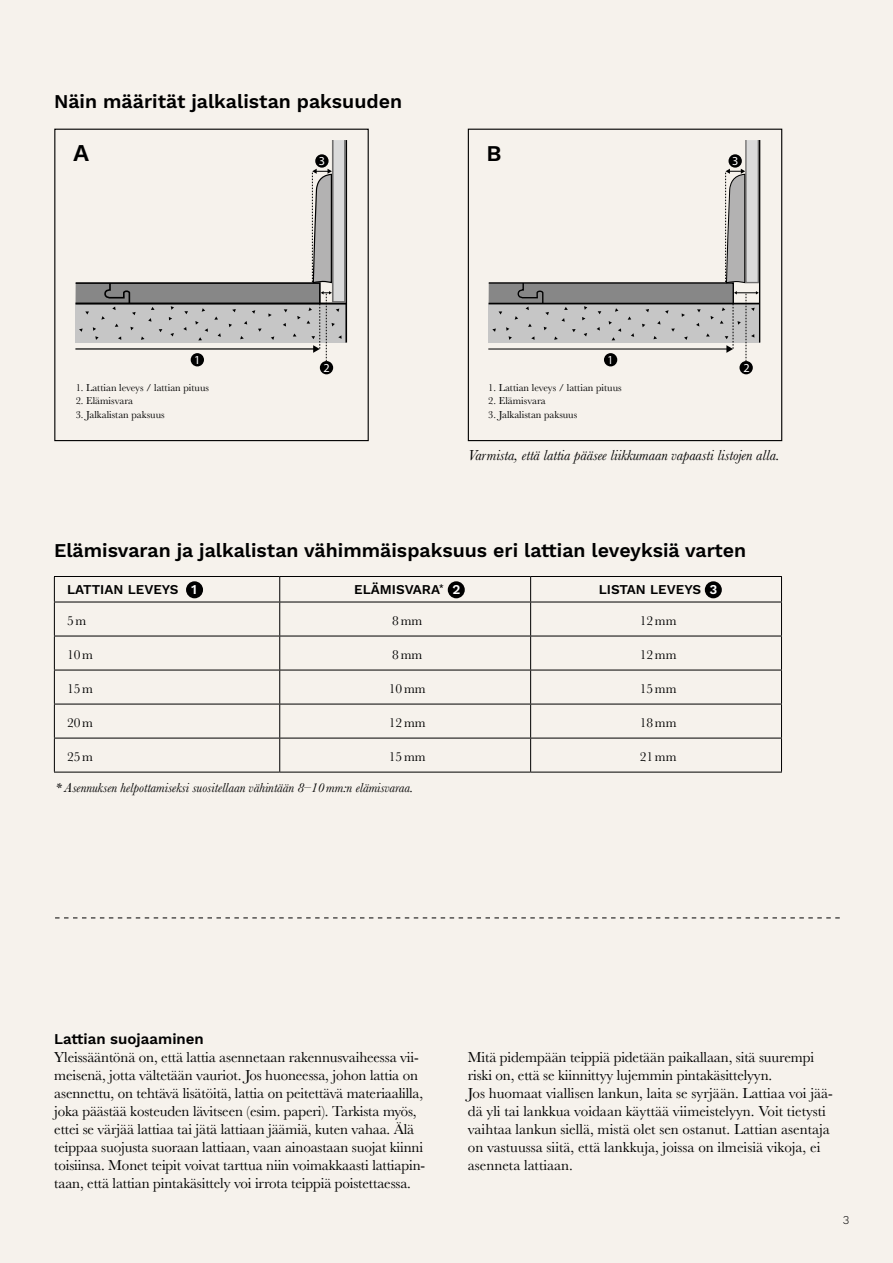
<style>
.page{position:relative;width:893px;height:1263px;background:#f6f2ec}
.page>*{position:absolute;margin:0;border:0;box-sizing:border-box;transform-origin:0 0}
.t1{font:600 24.15px "Work Sans";color:#000}
.t2{font:600 22.5px "Work Sans";color:#000}
.t3{font:600 19.5px "Work Sans";color:#000}
.t4{font:15px/18px "Baskerville";letter-spacing:-.01em;color:#000}
.t5{font:italic 15px "Baskerville";color:#000}
.t6{font:600 15px "Work Sans";color:#000}
.t7{font:italic 13.5px "Baskerville";color:#000}
.t8{font:13.5px "Baskerville";color:#000}
.t9{font:600 13.5px "Work Sans";color:#000}
.t10{font:12.3px "Myriad Pro";color:#fff}
.t11{font:12.3px "Myriad Pro";color:#fff;scale:.93 1}
.t12{font:300 12px "Work Sans";color:#000}
.t13{font:10.5px "Baskerville";color:#000}
.s1{color:#fff}
</style>
<div class="page">
<div style="left:448px;top:581px;width:17px;height:17px;background:#000;border-radius:50%"></div>
<div style="left:705px;top:581px;width:17px;height:17px;background:#000;border-radius:50%"></div>
<div style="left:186px;top:581px;width:17px;height:17px;background:#000;border-radius:50%"></div>
<hr style="left:54px;top:576px;width:226px;height:1px;background:#000">
<svg style="left:54px;top:577px;width:1px;height:25px"></svg>
<hr style="left:280px;top:576px;width:251px;height:1px;background:#000">
<svg style="left:279px;top:577px;width:1px;height:25px"></svg>
<hr style="left:531px;top:576px;width:251px;height:1px;background:#000">
<svg style="left:530px;top:577px;width:1px;height:25px"></svg>
<svg style="left:781px;top:577px;width:1px;height:25px"></svg>
<hr style="left:54px;top:602px;width:226px;height:1px;background:#000">
<hr style="left:54px;top:602px;width:1px;height:34px;background:#000">
<hr style="left:280px;top:602px;width:251px;height:1px;background:#000">
<hr style="left:279px;top:602px;width:1px;height:34px;background:#000">
<hr style="left:531px;top:602px;width:251px;height:1px;background:#000">
<hr style="left:530px;top:602px;width:1px;height:34px;background:#000">
<hr style="left:781px;top:602px;width:1px;height:34px;background:#000">
<hr style="left:54px;top:636px;width:226px;height:1px;background:#000">
<hr style="left:54px;top:636px;width:1px;height:34px;background:#000">
<hr style="left:280px;top:636px;width:251px;height:1px;background:#000">
<hr style="left:279px;top:636px;width:1px;height:34px;background:#000">
<hr style="left:531px;top:636px;width:251px;height:1px;background:#000">
<hr style="left:530px;top:636px;width:1px;height:34px;background:#000">
<hr style="left:781px;top:636px;width:1px;height:34px;background:#000">
<hr style="left:54px;top:670px;width:226px;height:1px;background:#000">
<hr style="left:54px;top:670px;width:1px;height:34px;background:#000">
<hr style="left:280px;top:670px;width:251px;height:1px;background:#000">
<hr style="left:279px;top:670px;width:1px;height:34px;background:#000">
<hr style="left:531px;top:670px;width:251px;height:1px;background:#000">
<hr style="left:530px;top:670px;width:1px;height:34px;background:#000">
<hr style="left:781px;top:670px;width:1px;height:34px;background:#000">
<hr style="left:54px;top:704px;width:226px;height:1px;background:#000">
<hr style="left:54px;top:704px;width:1px;height:34px;background:#000">
<hr style="left:280px;top:704px;width:251px;height:1px;background:#000">
<hr style="left:279px;top:704px;width:1px;height:34px;background:#000">
<hr style="left:531px;top:704px;width:251px;height:1px;background:#000">
<hr style="left:530px;top:704px;width:1px;height:34px;background:#000">
<hr style="left:781px;top:704px;width:1px;height:34px;background:#000">
<hr style="left:54px;top:738px;width:226px;height:1px;background:#000">
<hr style="left:54px;top:738px;width:1px;height:34px;background:#000">
<hr style="left:280px;top:738px;width:251px;height:1px;background:#000">
<hr style="left:279px;top:738px;width:1px;height:34px;background:#000">
<hr style="left:531px;top:738px;width:251px;height:1px;background:#000">
<hr style="left:530px;top:738px;width:1px;height:34px;background:#000">
<hr style="left:781px;top:738px;width:1px;height:34px;background:#000">
<hr style="left:54px;top:772px;width:226px;height:1px;background:#000">
<hr style="left:280px;top:772px;width:251px;height:1px;background:#000">
<hr style="left:531px;top:772px;width:251px;height:1px;background:#000">
<div style="left:333px;top:140px;width:12px;height:162px;background:#dadada"></div>
<div style="left:54px;top:129px;width:315px;height:312px;border:1px solid #000"></div>
<div style="left:191px;top:353px;width:13px;height:13px;background:#000;border-radius:50%"></div>
<div style="left:320px;top:361px;width:13px;height:13px;background:#000;border-radius:50%"></div>
<div style="left:315px;top:154px;width:14px;height:14px;background:#000;border-radius:50%"></div>
<hr style="left:345px;top:140px;width:2px;height:203px;background:#000">
<hr style="left:76px;top:303px;width:270px;height:2px;background:#000">
<div style="left:332px;top:139px;width:14px;height:164px;border:2px solid #706f6f"></div>
<svg style="left:75px;top:169px;width:267px;height:192px"></svg>
<div style="left:746px;top:140px;width:13px;height:143px;background:#dadada"></div>
<div style="left:604px;top:353px;width:13px;height:13px;background:#000;border-radius:50%"></div>
<div style="left:739px;top:361px;width:14px;height:13px;background:#000;border-radius:50%"></div>
<div style="left:728px;top:154px;width:14px;height:14px;background:#000;border-radius:50%"></div>
<hr style="left:759px;top:140px;width:1px;height:203px;background:#000">
<div style="left:745px;top:139px;width:14px;height:144px;border:1px solid #706f6f"></div>
<svg style="left:488px;top:169px;width:271px;height:192px"></svg>
<div style="left:468px;top:129px;width:314px;height:312px;border:1px solid #000"></div>
<svg style="left:55px;top:918px;width:785px;height:1px"></svg>
<h3 class="t3" style="left:54px;top:90px;width:350px">Näin määrität jalkalistan paksuuden</h3>
<h1 class="t1" style="left:73px;top:139px;width:18px">A</h1>
<p class="t10" style="left:319px;top:153px;width:8px">3</p>
<h2 class="t2" style="left:486px;top:140px;width:17px">B</h2>
<p class="t10" style="left:732px;top:154px;width:8px">3</p>
<p class="t10" style="left:194px;top:352px;width:8px">1</p>
<p class="t13" style="left:76px;top:380px;width:135px">1. Lattian leveys / lattian pituus</p>
<p class="t13" style="left:76px;top:394px;width:59px">2. Elämisvara</p>
<p class="t13" style="left:76px;top:407px;width:90px">3. Jalkalistan paksuus</p>
<p class="t10" style="left:323px;top:360px;width:8px">2</p>
<p class="t11" style="left:607px;top:352px;width:8px">1</p>
<p class="t13" style="left:488px;top:380px;width:135px">1. Lattian leveys / lattian pituus</p>
<p class="t13" style="left:488px;top:394px;width:59px">2. Elämisvara</p>
<p class="t13" style="left:488px;top:407px;width:90px">3. Jalkalistan paksuus</p>
<p class="t10" style="left:744px;top:360px;width:8px">2</p>
<p class="t5" style="left:468px;top:446px;width:313px">Varmista, että lattia pääsee liikkumaan vapaasti listojen alla.</p>
<h3 class="t3" style="left:54px;top:539px;width:694px">Elämisvaran ja jalkalistan vähimmäispaksuus eri lattian leveyksiä varten</h3>
<p class="t9" style="left:67px;top:582px;width:131px">LATTIAN LEVEYS <span class="s1">1</span></p>
<p class="t9" style="left:354px;top:582px;width:108px">ELÄMISVARA<sup>*</sup> <span class="s1">2</span></p>
<p class="t9" style="left:599px;top:582px;width:120px">LISTAN LEVEYS <span class="s1">3</span></p>
<p class="t8" style="left:67px;top:612px;width:21px">5m</p>
<p class="t8" style="left:392px;top:612px;width:32px">8mm</p>
<p class="t8" style="left:640px;top:612px;width:38px">12mm</p>
<p class="t8" style="left:67px;top:646px;width:28px">10m</p>
<p class="t8" style="left:392px;top:646px;width:32px">8mm</p>
<p class="t8" style="left:640px;top:646px;width:38px">12mm</p>
<p class="t8" style="left:67px;top:680px;width:28px">15m</p>
<p class="t8" style="left:389px;top:680px;width:38px">10mm</p>
<p class="t8" style="left:640px;top:680px;width:38px">15mm</p>
<p class="t8" style="left:67px;top:714px;width:28px">20m</p>
<p class="t8" style="left:389px;top:714px;width:38px">12mm</p>
<p class="t8" style="left:640px;top:714px;width:38px">18mm</p>
<p class="t8" style="left:67px;top:748px;width:28px">25m</p>
<p class="t8" style="left:389px;top:748px;width:38px">15mm</p>
<p class="t8" style="left:640px;top:748px;width:38px">21mm</p>
<p class="t7" style="left:55px;top:779px;width:360px">* Asennuksen helpottamiseksi suositellaan vähintään 8–10mm:n elämisvaraa.</p>
<p class="t6" style="left:54px;top:1030px;width:151px">Lattian suojaaminen</p>
<p class="t4" style="left:54px;top:1048px;width:372px">Yleissääntönä on, että lattia asennetaan rakennusvaiheessa vii&shy;meisenä, jotta vältetään vauriot. Jos huoneessa, johon lattia on asennettu, on tehtävä lisätöitä, lattia on peitettävä materiaalilla, joka päästää kosteuden lävitseen (esim. paperi). Tarkista myös, ettei se värjää lattiaa tai jätä lattiaan jäämiä, kuten vahaa. Älä teippaa suojusta suoraan lattiaan, vaan ainoastaan suojat kiinni toisiinsa. Monet teipit voivat tarttua niin voimakkaasti lattiapin&shy;taan, että lattian pintakäsittely voi irrota teippiä poistettaessa.</p>
<p class="t4" style="left:468px;top:1048px;width:366px">Mitä pidempään teippiä pidetään paikallaan, sitä suurempi riski on, että se kiinnittyy lujemmin pintakäsittelyyn.<br>Jos huomaat viallisen lankun, laita se syrjään. Lattiaa voi jää&shy;dä yli tai lankkua voidaan käyttää viimeistelyyn. Voit tietysti vaihtaa lankun siellä, mistä olet sen ostanut. Lattian asentaja on vastuussa siitä, että lankkuja, joissa on ilmeisiä vikoja, ei asenneta lattiaan.</p>
<p class="t12" style="left:843px;top:1213px;width:8px">3</p>
</div>
